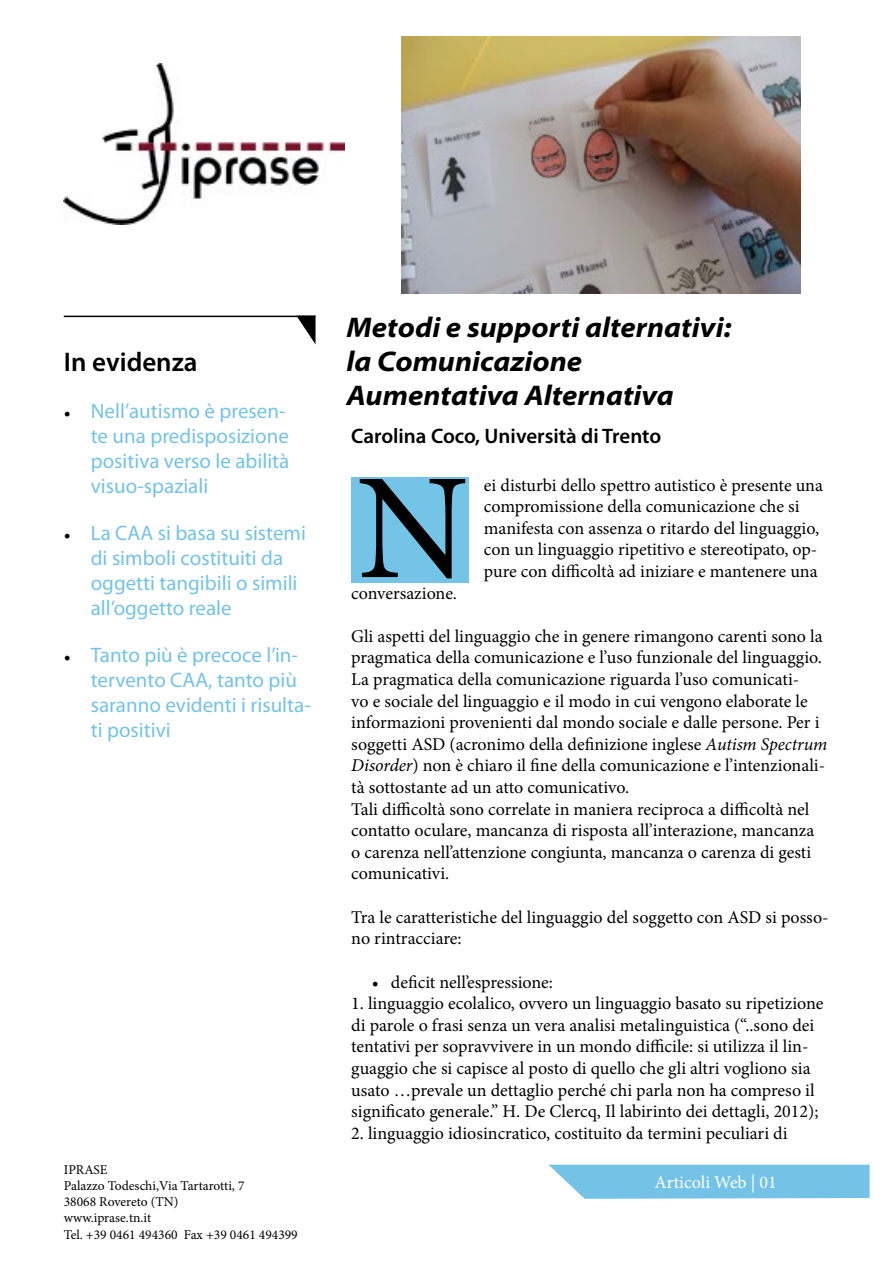
<style>
.page{position:relative;width:893px;height:1263px;background:#fff}
.page>*{position:absolute;margin:0;border:0;box-sizing:border-box;transform-origin:0 0}
.t1{font:150.9px "Minion Pro";color:#000}
.t2{font:italic 700 semi-expanded 28.5px/34.2px "Myriad Pro";color:#000}
.t3{font:600 27px "Myriad Pro";color:#000}
.t4{font:21px/25.2px "Myriad Pro";color:#74c3e6}
.t5{font:600 21px "Myriad Pro";color:#000}
.t6{font:18px/21.6px "Minion Pro";color:#000}
.t7{font:18px "Minion Pro";color:#fff}
.t8{font:13.5px/16.2px "Minion Pro";color:#000}
.s1{font-family:"Minion Pro";font-size:18px;color:#000}
.s2{font-style:italic}
</style>
<div class="page">
<svg style="left:549px;top:1165px;width:321px;height:34px;background:#7ec7e7"></svg>
<div style="left:351px;top:477px;width:118px;height:106px;background:#74c4e7"></div>
<hr style="left:64px;top:316px;width:251px;height:1px;background:#000">
<svg style="left:296px;top:317px;width:19px;height:27px"></svg>
<img style="left:64px;top:64px;width:281px;height:161px">
<img style="left:401px;top:37px;width:399px;height:256px">
<h3 class="t3" style="left:64px;top:347px;width:135px">In evidenza</h3>
<p class="t4" style="left:91px;top:398px;width:200px;text-indent:-27px"><span class="s1">•</span> Nell’autismo è presen&shy;te una predisposizione positiva verso le abilità visuo-spaziali</p>
<p class="t4" style="left:91px;top:520px;width:217px;text-indent:-27px"><span class="s1">•</span> La CAA si basa su sistemi di simboli costituiti da oggetti tangibili o simili all’oggetto reale</p>
<p class="t4" style="left:91px;top:642px;width:221px;text-indent:-27px"><span class="s1">•</span> Tanto più è precoce l’in&shy;tervento CAA, tanto più saranno evidenti i risulta&shy;ti positivi</p>
<h2 class="t2" style="left:347px;top:311px;width:386px">Metodi e supporti alternativi: la Comunicazione<br>Aumentativa Alternativa</h2>
<p class="t5" style="left:351px;top:424px;width:312px">Carolina Coco, Università di Trento</p>
<h1 class="t1" style="left:357px;top:428px;width:114px">N</h1>
<p class="t6" style="left:484px;top:474px;width:341px">ei disturbi dello spettro autistico è presente una compromissione della comunicazione che si manifesta con assenza o ritardo del linguaggio, con un linguaggio ripetitivo e stereotipato, op&shy;pure con difficoltà ad iniziare e mantenere una</p>
<p class="t6" style="left:351px;top:582px;width:107px">conversazione.</p>
<p class="t6" style="left:351px;top:625px;width:478px">Gli aspetti del linguaggio che in genere rimangono carenti sono la pragmatica della comunicazione e l’uso funzionale del linguaggio.<br>La pragmatica della comunicazione riguarda l’uso comunicati-<br>vo e sociale del linguaggio e il modo in cui vengono elaborate le informazioni provenienti dal mondo sociale e dalle persone. Per i soggetti ASD (acronimo della definizione inglese <span class="s2">Autism Spectrum Disorder</span>) non è chiaro il fine della comunicazione e l’intenzionali&shy;tà sottostante ad un atto comunicativo.<br>Tali difficoltà sono correlate in maniera reciproca a difficoltà nel contatto oculare, mancanza di risposta all’interazione, mancanza o carenza nell’attenzione congiunta, mancanza o carenza di gesti comunicativi.</p>
<p class="t6" style="left:351px;top:906px;width:479px">Tra le caratteristiche del linguaggio del soggetto con ASD si posso&shy;no rintracciare:</p>
<p class="t6" style="left:372px;top:971px;width:183px">• deficit nell’espressione:</p>
<p class="t6" style="left:351px;top:993px;width:474px">1. linguaggio ecolalico, ovvero un linguaggio basato su ripetizione di parole o frasi senza un vera analisi metalinguistica (“..sono dei tentativi per sopravvivere in un mondo difficile: si utilizza il lin&shy;guaggio che si capisce al posto di quello che gli altri vogliono sia usato …prevale un dettaglio perché chi parla non ha compreso il significato generale.” H. De Clercq, Il labirinto dei dettagli, 2012);</p>
<p class="t6" style="left:351px;top:1122px;width:438px">2. linguaggio idiosincratico, costituito da termini peculiari di</p>
<p class="t8" style="left:64px;top:1161px;width:235px">IPRASE<br>Palazzo Todeschi,Via Tartarotti, 7<br>38068 Rovereto (TN)<br>www.iprase.tn.it<br>Tel. +39 0461 494360 Fax +39 0461 494399</p>
<p class="t7" style="left:654px;top:1170px;width:124px">Articoli Web | 01</p>
</div>
